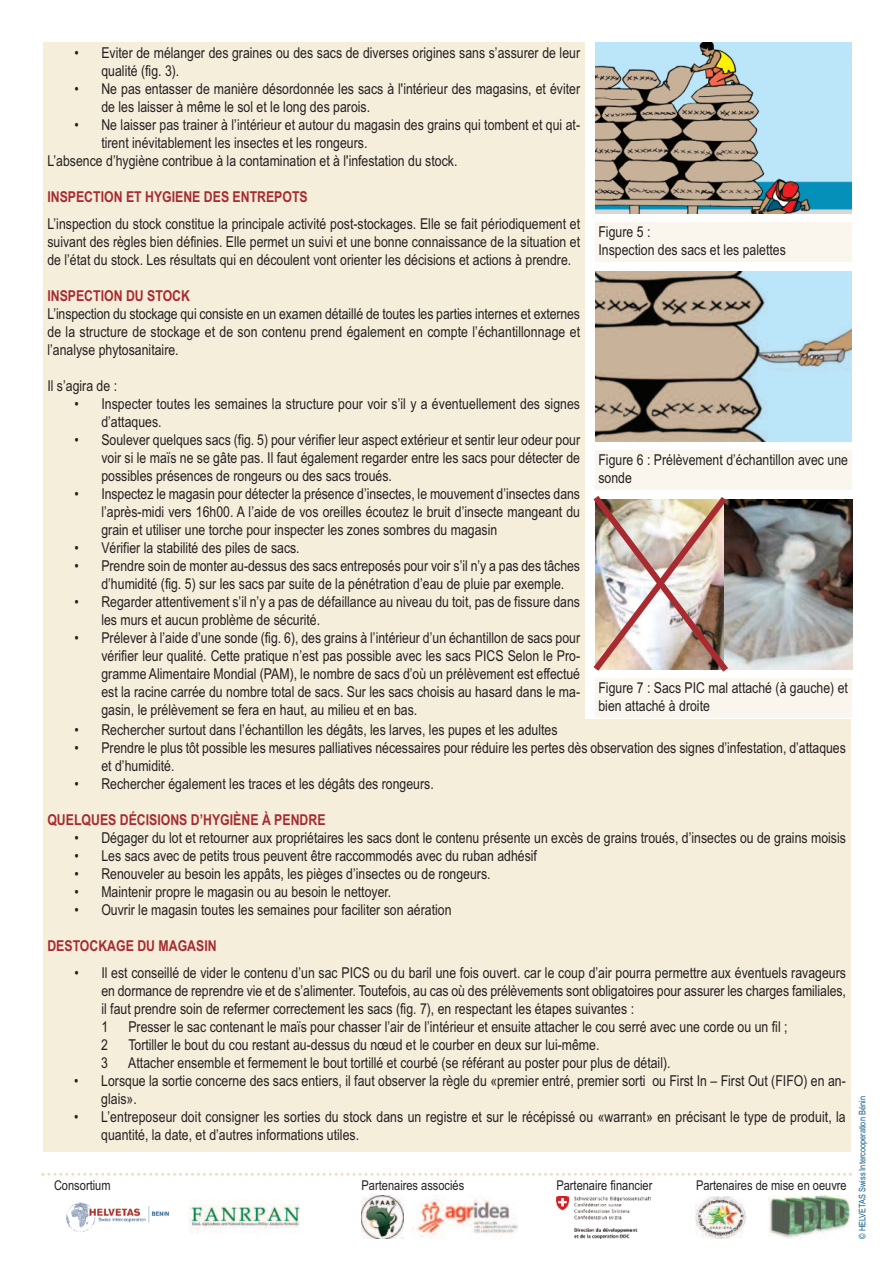
<style>
.page{position:relative;width:893px;height:1263px;background:#fff}
.page>*{position:absolute;margin:0;border:0;box-sizing:border-box;transform-origin:0 0}
.t1{font:15px/18px "Arial Narrow";color:#231f20}
.t2{font:700 15px "Arial Narrow";color:#a72b30}
.t3{font:13.5px "Arial Narrow";color:#231f20}
.t4{font:9px "Arial Narrow";color:#0f5d88}
</style>
<div class="page">
<img style="left:66px;top:1202px;width:103px;height:30px">
<img style="left:189px;top:1199px;width:110px;height:34px">
<img style="left:362px;top:1195px;width:42px;height:43px">
<img style="left:412px;top:1196px;width:106px;height:43px">
<img style="left:556px;top:1196px;width:94px;height:43px">
<img style="left:696px;top:1196px;width:49px;height:43px">
<img style="left:769px;top:1196px;width:81px;height:43px">
<div style="left:43px;top:43px;width:542px;height:694px;background:#f5eedb"></div>
<img style="left:596px;top:43px;width:255px;height:170px">
<img style="left:596px;top:271px;width:255px;height:170px">
<div style="left:595px;top:450px;width:256px;height:40px;background:#faf6ed"></div>
<div style="left:595px;top:222px;width:256px;height:40px;background:#faf6ed"></div>
<div style="left:595px;top:679px;width:256px;height:39px;background:#faf6ed"></div>
<div style="left:43px;top:720px;width:807px;height:432px;background:#f5eedb"></div>
<img style="left:734px;top:499px;width:118px;height:170px">
<img style="left:593px;top:496px;width:141px;height:176px">
<svg style="left:41px;top:1173px;width:811px;height:3px"></svg>
<p class="t1" style="left:101px;top:44px;width:480px;text-indent:-27px">• Eviter de mélanger des graines ou des sacs de diverses origines sans s’assurer de leur qualité (fig. 3).</p>
<p class="t1" style="left:101px;top:80px;width:480px;text-indent:-27px">• Ne pas entasser de manière désordonnée les sacs à l'intérieur des magasins, et éviter de les laisser à même le sol et le long des parois.</p>
<p class="t1" style="left:74px;top:116px;width:507px">• Ne laisser pas trainer à l’intérieur et autour du magasin des grains qui tombent et qui at-</p>
<p class="t1" style="left:101px;top:134px;width:268px">tirent inévitablement les insectes et les rongeurs.</p>
<p class="t1" style="left:47px;top:152px;width:411px">L’absence d’hygiène contribue à la contamination et à l'infestation du stock.</p>
<p class="t2" style="left:47px;top:188px;width:262px">INSPECTION ET HYGIENE DES ENTREPOTS</p>
<p class="t1" style="left:47px;top:215px;width:534px;text-align:justify">L’inspection du stock constitue la principale activité post-stockages. Elle se fait périodiquement et suivant des règles bien définies. Elle permet un suivi et une bonne connaissance de la situation et de l’état du stock. Les résultats qui en découlent vont orienter les décisions et actions à prendre.</p>
<p class="t2" style="left:47px;top:287px;width:144px">INSPECTION DU STOCK</p>
<p class="t1" style="left:47px;top:305px;width:534px;text-align:justify">L’inspection du stockage qui consiste en un examen détaillé de toutes les parties internes et externes de la structure de stockage et de son contenu prend également en compte l’échantillonnage et l’analyse phytosanitaire.</p>
<p class="t1" style="left:47px;top:377px;width:71px">Il s’agira de :</p>
<p class="t1" style="left:101px;top:395px;width:480px;text-indent:-27px">• Inspecter toutes les semaines la structure pour voir s’il y a éventuellement des signes d’attaques.</p>
<p class="t1" style="left:101px;top:431px;width:480px;text-align:justify;text-indent:-27px">• Soulever quelques sacs (fig. 5) pour vérifier leur aspect extérieur et sentir leur odeur pour voir si le maïs ne se gâte pas. Il faut également regarder entre les sacs pour détecter de possibles présences de rongeurs ou des sacs troués.</p>
<p class="t1" style="left:101px;top:485px;width:480px;text-align:justify;text-indent:-27px">• Inspectez le magasin pour détecter la présence d’insectes, le mouvement d’insectes dans l’après-midi vers 16h00. A l’aide de vos oreilles écoutez le bruit d’insecte mangeant du grain et utiliser une torche pour inspecter les zones sombres du magasin</p>
<p class="t1" style="left:74px;top:539px;width:227px">• Vérifier la stabilité des piles de sacs.</p>
<p class="t1" style="left:101px;top:557px;width:480px;text-indent:-27px">• Prendre soin de monter au-dessus des sacs entreposés pour voir s’il n’y a pas des tâches d’humidité (fig. 5) sur les sacs par suite de la pénétration d’eau de pluie par exemple.</p>
<p class="t1" style="left:101px;top:593px;width:480px;text-indent:-27px">• Regarder attentivement s’il n’y a pas de défaillance au niveau du toit, pas de fissure dans les murs et aucun problème de sécurité.</p>
<p class="t1" style="left:101px;top:629px;width:480px;text-align:justify;text-indent:-27px">• Prélever à l’aide d’une sonde (fig. 6), des grains à l’intérieur d’un échantillon de sacs pour vérifier leur qualité. Cette pratique n’est pas possible avec les sacs PICS Selon le Pro&shy;gramme Alimentaire Mondial (PAM), le nombre de sacs d’où un prélèvement est effectué est la racine carrée du nombre total de sacs. Sur les sacs choisis au hasard dans le ma&shy;gasin, le prélèvement se fera en haut, au milieu et en bas.</p>
<p class="t1" style="left:598px;top:223px;width:189px">Figure 5 :<br>Inspection des sacs et les palettes</p>
<p class="t1" style="left:598px;top:451px;width:251px">Figure 6 : Prélèvement d’échantillon avec une sonde</p>
<p class="t1" style="left:598px;top:679px;width:251px">Figure 7 : Sacs PIC mal attaché (à gauche) et bien attaché à droite</p>
<p class="t1" style="left:74px;top:721px;width:485px">• Rechercher surtout dans l’échantillon les dégâts, les larves, les pupes et les adultes</p>
<p class="t1" style="left:101px;top:739px;width:746px;text-indent:-27px">• Prendre le plus tôt possible les mesures palliatives nécessaires pour réduire les pertes dès observation des signes d’infestation, d’attaques et d’humidité.</p>
<p class="t1" style="left:74px;top:775px;width:361px">• Rechercher également les traces et les dégâts des rongeurs.</p>
<p class="t2" style="left:47px;top:811px;width:280px">QUELQUES DÉCISIONS D’HYGIÈNE À PENDRE</p>
<p class="t1" style="left:74px;top:829px;width:773px">• Dégager du lot et retourner aux propriétaires les sacs dont le contenu présente un excès de grains troués, d’insectes ou de grains moisis</p>
<p class="t1" style="left:74px;top:847px;width:464px">• Les sacs avec de petits trous peuvent être raccommodés avec du ruban adhésif</p>
<p class="t1" style="left:74px;top:865px;width:418px">• Renouveler au besoin les appâts, les pièges d’insectes ou de rongeurs.</p>
<p class="t1" style="left:74px;top:883px;width:318px">• Maintenir propre le magasin ou au besoin le nettoyer.</p>
<p class="t1" style="left:74px;top:901px;width:379px">• Ouvrir le magasin toutes les semaines pour faciliter son aération</p>
<p class="t2" style="left:47px;top:937px;width:171px">DESTOCKAGE DU MAGASIN</p>
<p class="t1" style="left:101px;top:964px;width:746px;text-indent:-27px">• Il est conseillé de vider le contenu d’un sac PICS ou du baril une fois ouvert. car le coup d’air pourra permettre aux éventuels ravageurs en dormance de reprendre vie et de s’alimenter. Toutefois, au cas où des prélèvements sont obligatoires pour assurer les charges familiales, il faut prendre soin de refermer correctement les sacs (fig. 7), en respectant les étapes suivantes :<br>1</p>
<p class="t1" style="left:128px;top:1018px;width:661px">Presser le sac contenant le maïs pour chasser l’air de l’intérieur et ensuite attacher le cou serré avec une corde ou un fil ;</p>
<p class="t1" style="left:101px;top:1036px;width:8px">2</p>
<p class="t1" style="left:128px;top:1036px;width:473px">Tortiller le bout du cou restant au-dessus du nœud et le courber en deux sur lui-même.</p>
<p class="t1" style="left:101px;top:1054px;width:8px">3</p>
<p class="t1" style="left:128px;top:1054px;width:544px">Attacher ensemble et fermement le bout tortillé et courbé (se référant au poster pour plus de détail).</p>
<p class="t1" style="left:101px;top:1072px;width:746px;text-indent:-27px">• Lorsque la sortie concerne des sacs entiers, il faut observer la règle du «premier entré, premier sorti ou First In – First Out (FIFO) en an&shy;glais».</p>
<p class="t1" style="left:101px;top:1108px;width:746px;text-indent:-27px">• L’entreposeur doit consigner les sorties du stock dans un registre et sur le récépissé ou «warrant» en précisant le type de produit, la quantité, la date, et d’autres informations utiles.</p>
<p class="t3" style="left:54px;top:1178px;width:58px">Consortium</p>
<p class="t3" style="left:362px;top:1178px;width:104px">Partenaires associés</p>
<p class="t3" style="left:556px;top:1178px;width:97px">Partenaire financier</p>
<p class="t3" style="left:696px;top:1178px;width:152px">Partenaires de mise en oeuvre</p>
<p class="t4" style="left:857px;top:1239px;width:144px;rotate:-90deg">© HELVETAS Swiss Intercooperation Bénin</p>
</div>
